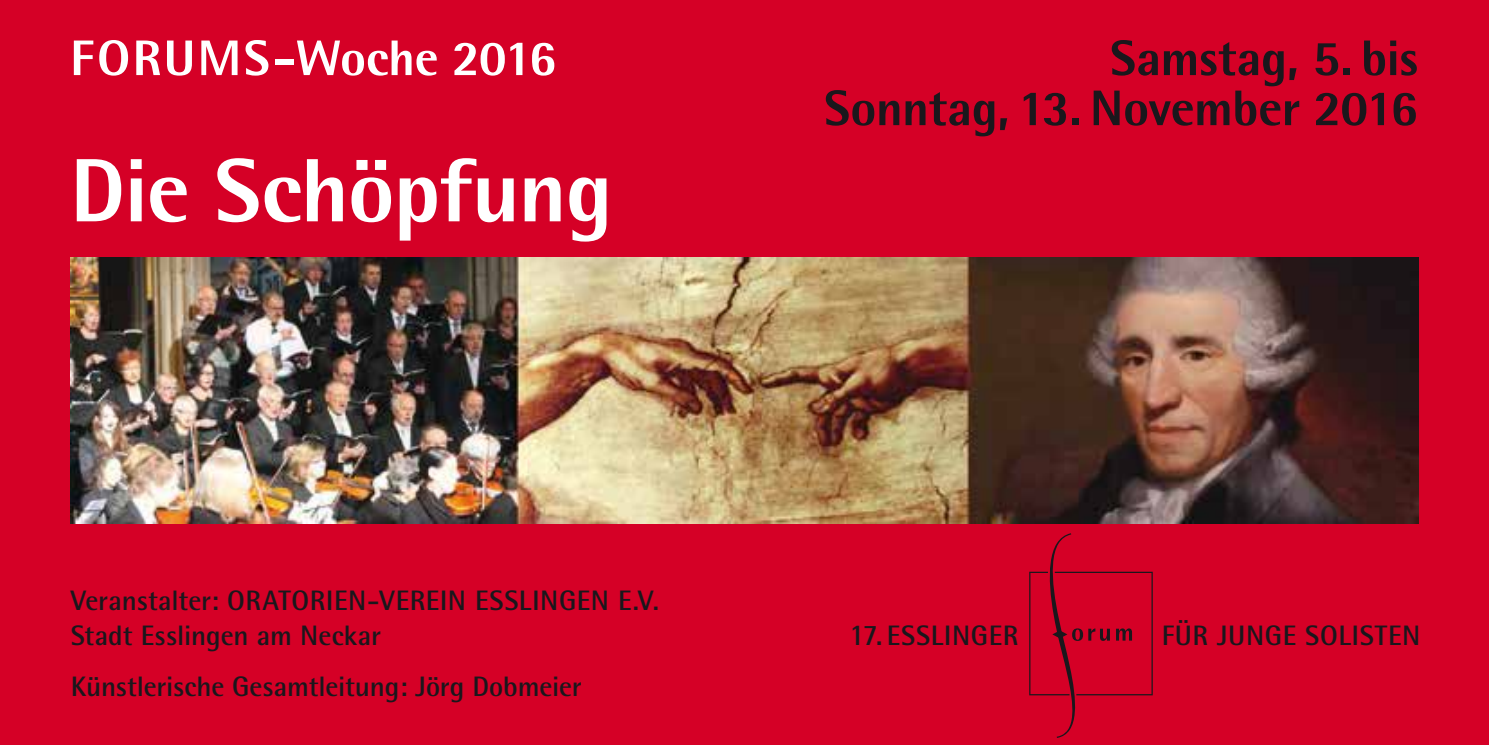
<style>
.page{position:relative;width:1489px;height:745px;background:#fff}
.page>*{position:absolute;margin:0;border:0;box-sizing:border-box;transform-origin:0 0}
.t1{font:800 90px "Rotis Semi Sans";letter-spacing:-.015em;color:#fff}
.t2{font:800 50px/50px "Rotis Semi Sans";letter-spacing:-.005em;color:#1a171c;text-align:right}
.t3{font:800 50px "Rotis Semi Sans";color:#fff}
.t4{font:700 28px/35px "Rotis Semi Sans";letter-spacing:.005em;color:#1a171c}
.s1{font-size:29.75px}
</style>
<div class="page">
<div style="left:0;top:0;width:1488px;height:744px;background:#d50026"></div>
<img style="left:71px;top:257px;width:1346px;height:266px">
<svg style="left:1029px;top:533px;width:123px;height:204px"></svg>
<h2 class="t3" style="left:70px;top:26px;width:488px">FORUMS-Woche 2016</h2>
<h2 class="t2" style="left:824px;top:32px;width:595px">Samstag, 5. bis<br>Sonntag, 13. November 2016</h2>
<h1 class="t1" style="left:70px;top:133px;width:544px">Die Schöpfung</h1>
<p class="t4" style="left:71px;top:582px;width:589px">Veranstalter: ORATORIEN-VEREIN ESSLINGEN E.V.<br>Stadt Esslingen am Neckar</p>
<p class="t4" style="left:71px;top:667px;width:512px">Künstlerische Gesamtleitung: Jörg Dobmeier</p>
<p class="t4" style="left:849px;top:617px;width:170px"><span class="s1">17.</span> ESSLINGER</p>
<p class="t4" style="left:1161px;top:617px;width:260px">FÜR JUNGE SOLISTEN</p>
</div>
